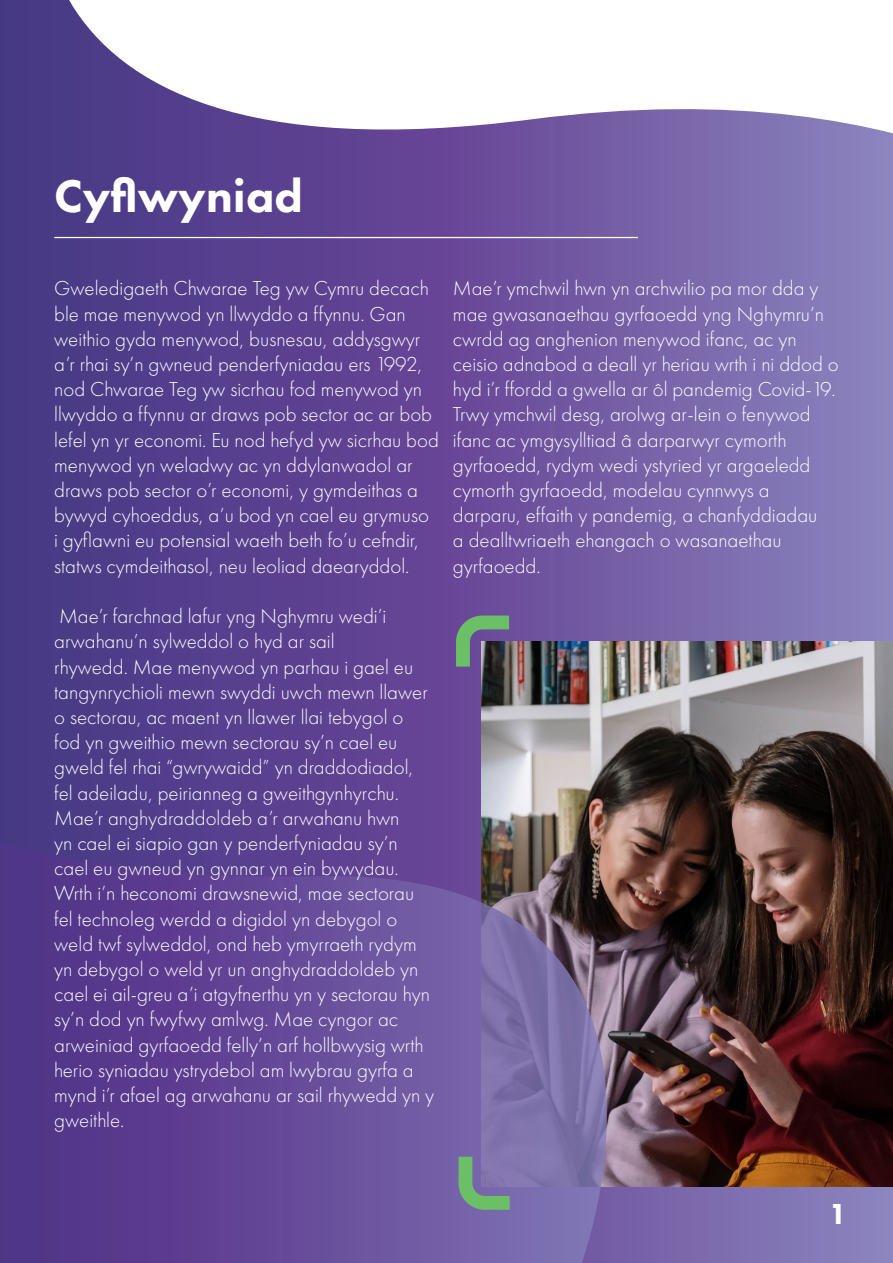
<style>
.page{position:relative;width:893px;height:1263px;background:#fff}
.page>*{position:absolute;margin:0;border:0;box-sizing:border-box;transform-origin:0 0}
.t1{font:800 47.4px "Futura PT";color:#fff}
.t2{font:800 30px "Futura PT";color:#fff}
.t3{font:300 21px/25.2px "Futura PT";color:#fff}
</style>
<div class="page">
<div style="left:0;top:0;width:893px;height:1263px;background:linear-gradient(to right,#452c7e,#8b78b8)"></div>
<svg style="left:0;top:0;width:893px;height:237px"></svg>
<img style="left:481px;top:642px;width:412px;height:544px">
<svg style="left:0;top:713px;width:608px;height:550px"></svg>
<hr style="left:54px;top:237px;width:584px;height:1px;background:#fff">
<svg style="left:449px;top:609px;width:74px;height:71px"></svg>
<svg style="left:452px;top:1143px;width:71px;height:74px"></svg>
<h1 class="t1" style="left:54px;top:167px;width:250px">Cyflwyniad</h1>
<p class="t3" style="left:54px;top:276px;width:386px">Gweledigaeth Chwarae Teg yw Cymru decach ble mae menywod yn llwyddo a ffynnu. Gan weithio gyda menywod, busnesau, addysgwyr a’r rhai sy’n gwneud penderfyniadau ers 1992, nod Chwarae Teg yw sicrhau fod menywod yn llwyddo a ffynnu ar draws pob sector ac ar bob lefel yn yr economi. Eu nod hefyd yw sicrhau bod menywod yn weladwy ac yn ddylanwadol ar draws pob sector o’r economi, y gymdeithas a bywyd cyhoeddus, a’u bod yn cael eu grymuso<br>i gyflawni eu potensial waeth beth fo’u cefndir, statws cymdeithasol, neu leoliad daearyddol.</p>
<p class="t3" style="left:54px;top:604px;width:381px">Mae’r farchnad lafur yng Nghymru wedi’i arwahanu’n sylweddol o hyd ar sail<br>rhywedd. Mae menywod yn parhau i gael eu tangynrychioli mewn swyddi uwch mewn llawer o sectorau, ac maent yn llawer llai tebygol o fod yn gweithio mewn sectorau sy’n cael eu gweld fel rhai “gwrywaidd” yn draddodiadol, fel adeiladu, peirianneg a gweithgynhyrchu.<br>Mae’r anghydraddoldeb a’r arwahanu hwn<br>yn cael ei siapio gan y penderfyniadau sy’n cael eu gwneud yn gynnar yn ein bywydau.<br>Wrth i’n heconomi drawsnewid, mae sectorau fel technoleg werdd a digidol yn debygol o weld twf sylweddol, ond heb ymyrraeth rydym yn debygol o weld yr un anghydraddoldeb yn cael ei ail-greu a’i atgyfnerthu yn y sectorau hyn sy’n dod yn fwyfwy amlwg. Mae cyngor ac arweiniad gyrfaoedd felly’n arf hollbwysig wrth herio syniadau ystrydebol am lwybrau gyrfa a mynd i’r afael ag arwahanu ar sail rhywedd yn y gweithle.</p>
<p class="t3" style="left:453px;top:276px;width:387px">Mae’r ymchwil hwn yn archwilio pa mor dda y mae gwasanaethau gyrfaoedd yng Nghymru’n cwrdd ag anghenion menywod ifanc, ac yn ceisio adnabod a deall yr heriau wrth i ni ddod o hyd i’r ffordd a gwella ar ôl pandemig Covid-19.<br>Trwy ymchwil desg, arolwg ar-lein o fenywod ifanc ac ymgysylltiad â darparwyr cymorth gyrfaoedd, rydym wedi ystyried yr argaeledd cymorth gyrfaoedd, modelau cynnwys a darparu, effaith y pandemig, a chanfyddiadau<br>a dealltwriaeth ehangach o wasanaethau gyrfaoedd.</p>
<h2 class="t2" style="left:829px;top:1195px;width:19px">1</h2>
</div>
